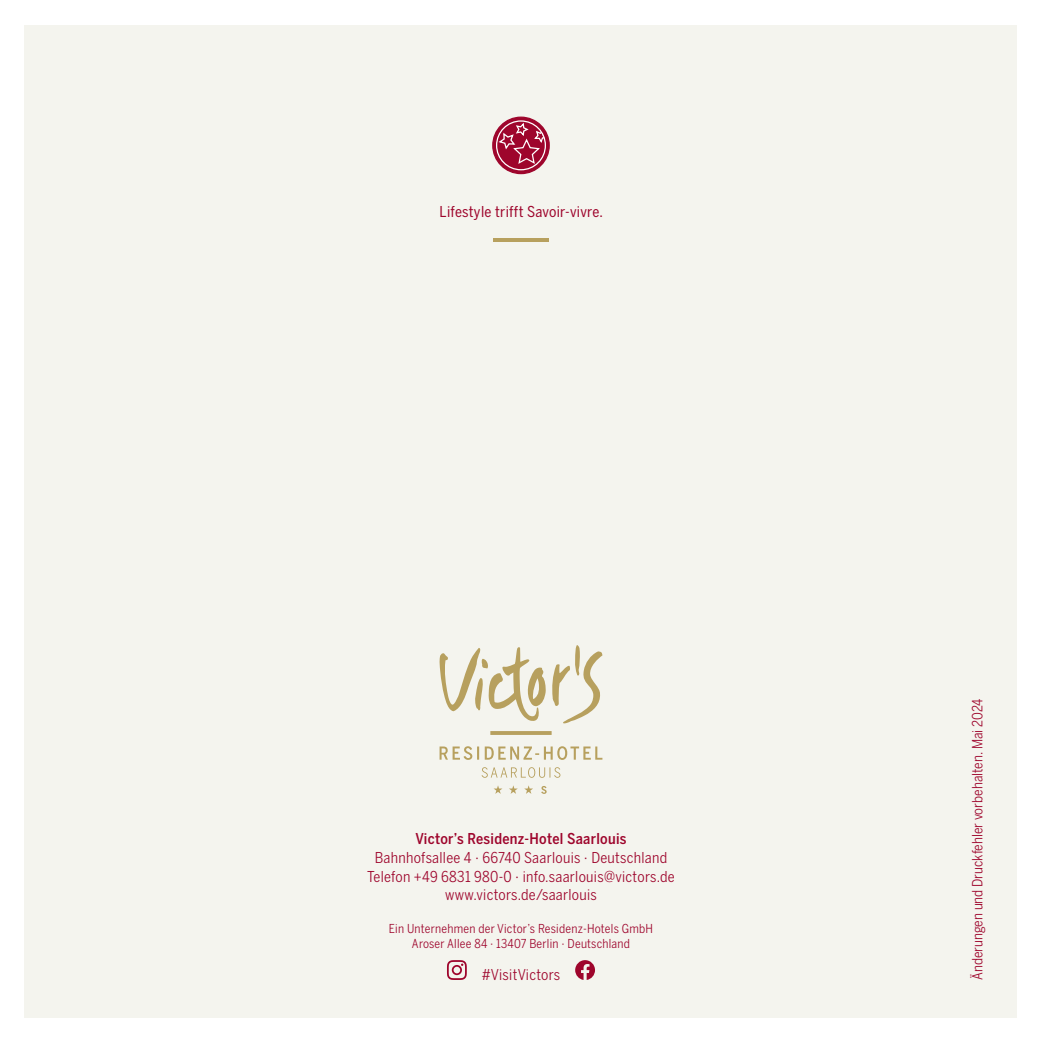
<style>
.page{position:relative;width:1042px;height:1042px;background:#fff}
.page>*{position:absolute;margin:0;border:0;box-sizing:border-box;transform-origin:0 0}
.t1{font:14.88px/18.6px "Benton Sans Cond";letter-spacing:.02em;color:#9e052c;text-align:center}
.t2{font:500 14.88px "Benton Sans Cond";letter-spacing:.02em;color:#9e052c}
.t3{font:14.88px "Benton Sans Cond";letter-spacing:.02em;color:#9e052c}
.t4{font:14px "Benton Sans Cond";color:#9e052c}
.t5{font:12.25px/14.7px "Benton Sans Cond";letter-spacing:.02em;color:#9e052c;text-align:center}
</style>
<div class="page">
<div style="left:25px;top:25px;width:992px;height:992px;background:#f4f4ee"></div>
<hr style="left:493px;top:238px;width:56px;height:4px;background:#b7a05e">
<svg style="left:447px;top:960px;width:20px;height:20px"></svg>
<svg style="left:575px;top:960px;width:20px;height:20px"></svg>
<svg style="left:439px;top:645px;width:163px;height:149px"></svg>
<div style="left:493px;top:117px;width:56px;height:57px;background:#9e052c;border-radius:50%"></div>
<div style="left:492px;top:117px;width:58px;height:57px;border:1px solid #9e052c;border-radius:50%"></div>
<svg style="left:496px;top:121px;width:49px;height:49px"></svg>
<svg style="left:497px;top:121px;width:48px;height:44px"></svg>
<div style="left:496px;top:120px;width:50px;height:50px;border:1px solid #fff;border-radius:50%"></div>
<p class="t3" style="left:439px;top:203px;width:165px">Lifestyle trifft Savoir-vivre.</p>
<p class="t2" style="left:415px;top:830px;width:213px">Victor’s Residenz-Hotel Saarlouis</p>
<p class="t1" style="left:367px;top:848px;width:309px">Bahnhofsallee 4 · 66740 Saarlouis · Deutschland<br>Telefon +49 6831 980-0 · info.saarlouis@victors.de www.victors.de/saarlouis</p>
<p class="t5" style="left:389px;top:921px;width:266px">Ein Unternehmen der Victor’s Residenz-Hotels GmbH<br>Aroser Allee 84 · 13407 Berlin · Deutschland</p>
<p class="t1" style="left:482px;top:965px;width:80px">#VisitVictors</p>
<p class="t4" style="left:969px;top:980px;width:283px;rotate:-90deg">Änderungen und Druckfehler vorbehalten. Mai 2024</p>
</div>
